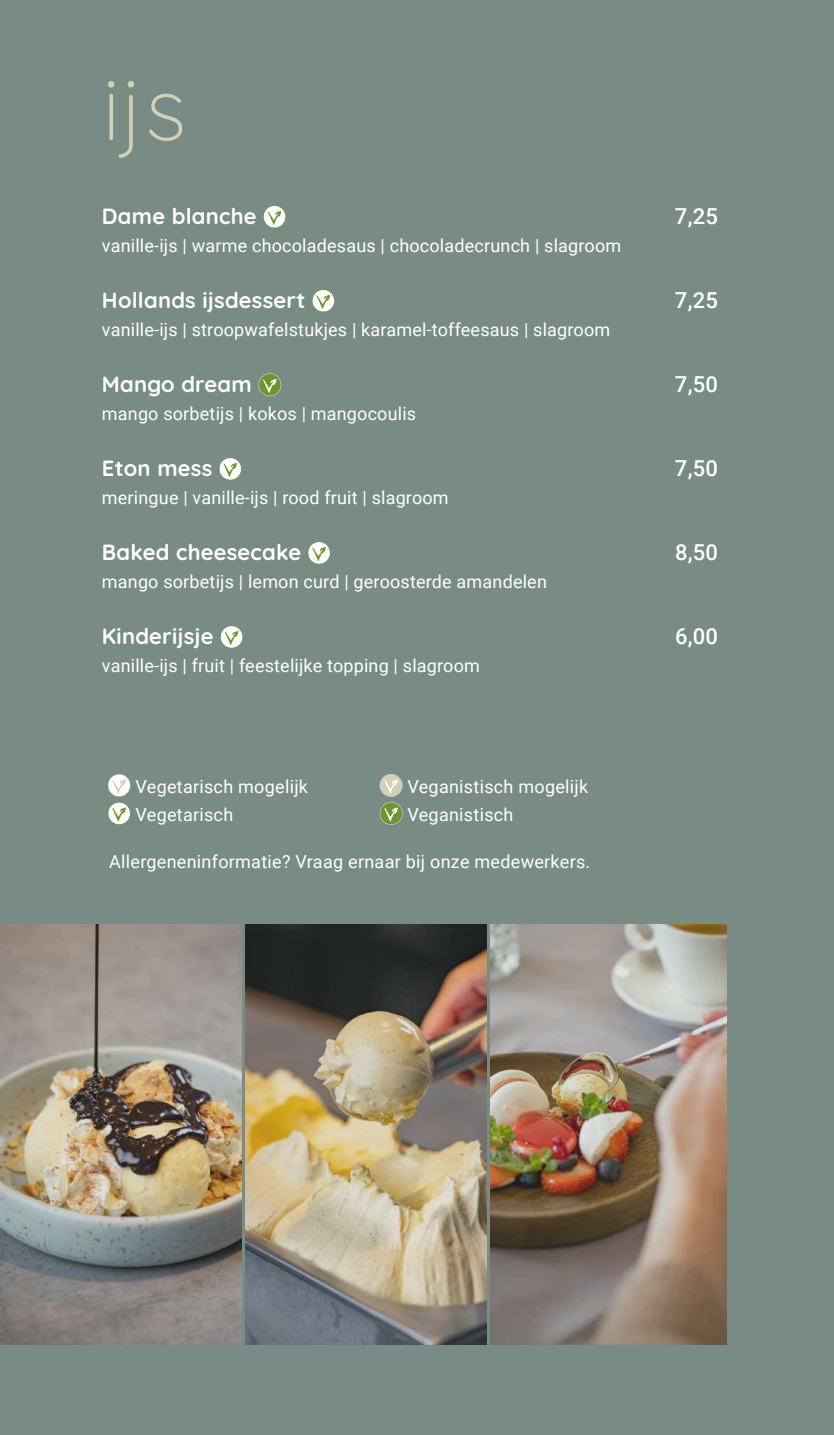
<style>
.page{position:relative;width:834px;height:1435px;background:#fff}
.page>*{position:absolute;margin:0;border:0;box-sizing:border-box;transform-origin:0 0}
.t1{font:300 90px "Quicksand";color:#d2d1b5}
.t2{font:700 22px "Quicksand";letter-spacing:.01em;color:#fff}
.t3{font:500 22px "Roboto";letter-spacing:.01em;color:#fff}
.t4{font:18px/28px "Roboto";letter-spacing:.01em;color:#fff}
</style>
<div class="page">
<div style="left:0;top:0;width:833px;height:1434px;background:#788b85"></div>
<svg style="left:108px;top:774px;width:22px;height:22px"></svg>
<svg style="left:108px;top:802px;width:22px;height:22px"></svg>
<svg style="left:380px;top:774px;width:22px;height:22px"></svg>
<svg style="left:380px;top:802px;width:22px;height:22px"></svg>
<svg style="left:263px;top:205px;width:23px;height:23px"></svg>
<svg style="left:312px;top:289px;width:22px;height:23px"></svg>
<svg style="left:258px;top:373px;width:23px;height:23px"></svg>
<svg style="left:219px;top:457px;width:22px;height:23px"></svg>
<svg style="left:308px;top:541px;width:22px;height:23px"></svg>
<svg style="left:220px;top:625px;width:23px;height:23px"></svg>
<img style="left:245px;top:924px;width:241px;height:420px">
<img style="left:490px;top:924px;width:236px;height:420px">
<img style="left:0;top:924px;width:241px;height:420px">
<h1 class="t1" style="left:102px;top:38px;width:86px">ijs</h1>
<p class="t2" style="left:102px;top:199px;width:156px">Dame blanche</p>
<p class="t3" style="left:674px;top:201px;width:44px">7,25</p>
<p class="t4" style="left:102px;top:231px;width:520px">vanille-ijs | warme chocoladesaus | chocoladecrunch | slagroom</p>
<p class="t2" style="left:102px;top:283px;width:205px">Hollands ijsdessert</p>
<p class="t3" style="left:674px;top:285px;width:44px">7,25</p>
<p class="t4" style="left:102px;top:315px;width:509px">vanille-ijs | stroopwafelstukjes | karamel-toffeesaus | slagroom</p>
<p class="t2" style="left:102px;top:367px;width:151px">Mango dream</p>
<p class="t3" style="left:674px;top:369px;width:44px">7,50</p>
<p class="t4" style="left:102px;top:399px;width:316px">mango sorbetijs | kokos | mangocoulis</p>
<p class="t2" style="left:102px;top:451px;width:112px">Eton mess</p>
<p class="t3" style="left:674px;top:453px;width:44px">7,50</p>
<p class="t4" style="left:102px;top:483px;width:348px">meringue | vanille-ijs | rood fruit | slagroom</p>
<p class="t2" style="left:102px;top:535px;width:201px">Baked cheesecake</p>
<p class="t3" style="left:675px;top:537px;width:44px">8,50</p>
<p class="t4" style="left:102px;top:567px;width:446px">mango sorbetijs | lemon curd | geroosterde amandelen</p>
<p class="t2" style="left:102px;top:619px;width:113px">Kinderijsje</p>
<p class="t3" style="left:675px;top:621px;width:44px">6,00</p>
<p class="t4" style="left:102px;top:651px;width:379px">vanille-ijs | fruit | feestelijke topping | slagroom</p>
<p class="t4" style="left:135px;top:771px;width:174px">Vegetarisch mogelijk<br>Vegetarisch</p>
<p class="t4" style="left:407px;top:771px;width:182px">Veganistisch mogelijk<br>Veganistisch</p>
<p class="t4" style="left:109px;top:847px;width:482px">Allergeneninformatie? Vraag ernaar bij onze medewerkers.</p>
</div>
